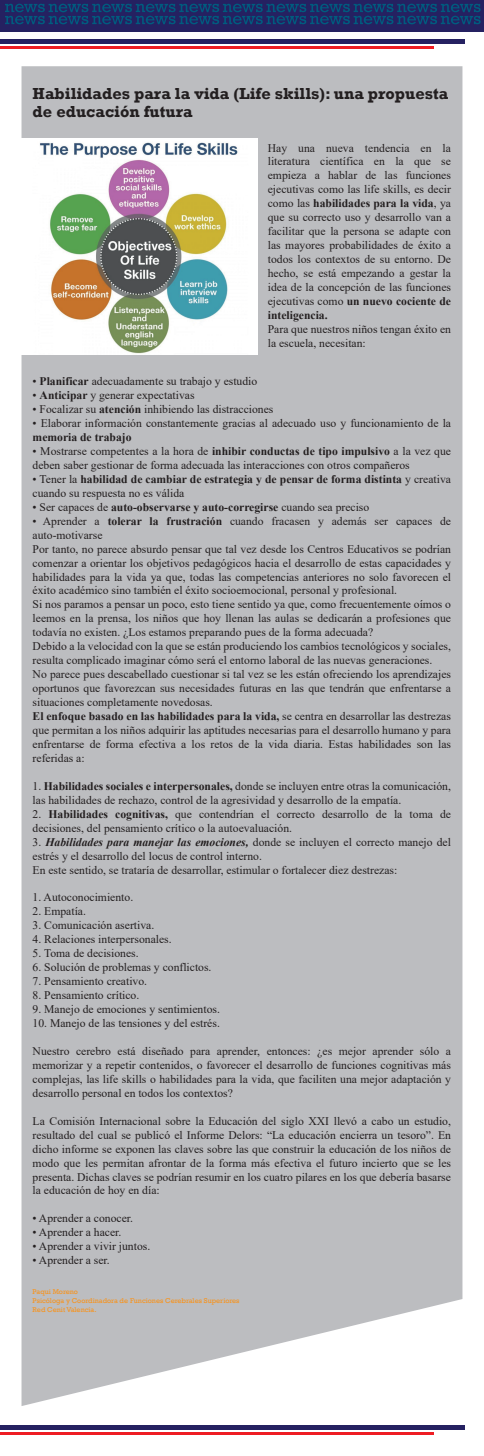
<style>
.page{position:relative;width:484px;height:1456px;background:#fff}
.page>*{position:absolute;margin:0;border:0;box-sizing:border-box;transform-origin:0 0}
.t1{font:700 16.35px/18.6px "Rockwell";color:#231f20}
.t2{font:11.62px/14px "Times New Roman";color:#231f20}
.t3{font:700 11.62px/14px "Times New Roman";color:#231f20}
.t4{font:7.12px/9.1px "Rockwell";color:#f7931d}
.s1{font-weight:700}
.s2{font-weight:400}
.s3{font-weight:700;font-style:italic}
</style>
<div class="page">
<hr style="left:0;top:1425px;width:464px;height:4px;background:#252161">
<hr style="left:0;top:1432px;width:432px;height:2px;background:#ee1d23">
<div style="left:0;top:0;width:483px;height:31px;background:#252161"></div>
<hr style="left:0;top:40px;width:464px;height:4px;background:#252161">
<hr style="left:0;top:47px;width:432px;height:2px;background:#ee1d23">
<svg style="left:5px;top:4px;width:475px;height:20px"></svg>
<div style="left:21px;top:66px;width:441px;height:1340px;background:#bcbdc0"></div>
<img style="left:21px;top:138px;width:236px;height:217px">
<h1 class="t1" style="left:33px;top:84px;width:416px">Habilidades para la vida (Life skills): una propuesta de educación futura</h1>
<p class="t2" style="left:267px;top:140px;width:184px;text-align:justify">Hay una nueva tendencia en la literatura científica en la que se empieza a hablar de las funciones ejecutivas como las life skills, es decir como las <span class="s1">habilidades para la vida</span>, ya que su correcto uso y desarrollo van a facilitar que la persona se adapte con las mayores probabilidades de éxito a todos los contextos de su entorno. De hecho, se está empezando a gestar la idea de la concepción de las funciones ejecutivas como <span class="s1">un nuevo cociente de inteligencia.</span></p>
<p class="t2" style="left:267px;top:322px;width:184px">Para que nuestros niños tengan éxito en la escuela, necesitan:</p>
<p class="t2" style="left:33px;top:374px;width:226px">• <span class="s1">Planificar</span> adecuadamente su trabajo y estudio</p>
<p class="t2" style="left:33px;top:388px;width:163px">• <span class="s1">Anticipar</span> y generar expectativas</p>
<p class="t2" style="left:33px;top:402px;width:242px">• Focalizar su <span class="s1">atención</span> inhibiendo las distracciones</p>
<p class="t2" style="left:33px;top:416px;width:419px">• Elaborar información constantemente gracias al adecuado uso y funcionamiento de la</p>
<p class="t3" style="left:33px;top:430px;width:100px">memoria de trabajo</p>
<p class="t2" style="left:33px;top:444px;width:419px">• Mostrarse competentes a la hora de <span class="s1">inhibir conductas de tipo impulsivo</span> a la vez que deben saber gestionar de forma adecuada las interacciones con otros compañeros</p>
<p class="t3" style="left:33px;top:472px;width:419px"><span class="s2">• Tener la</span> habilidad de cambiar de estrategia y de pensar de forma distinta <span class="s2">y creativa cuando su respuesta no es válida</span></p>
<p class="t3" style="left:33px;top:499px;width:338px"><span class="s2">• Ser capaces de</span> auto-observarse y auto-corregirse <span class="s2">cuando sea preciso</span></p>
<p class="t2" style="left:33px;top:513px;width:419px">• Aprender a <span class="s1">tolerar la frustración</span> cuando fracasen y además ser capaces de auto-motivarse<br>Por tanto, no parece absurdo pensar que tal vez desde los Centros Educativos se podrían comenzar a orientar los objetivos pedagógicos hacia el desarrollo de estas capacidades y habilidades para la vida ya que, todas las competencias anteriores no solo favorecen el éxito académico sino también el éxito socioemocional, personal y profesional.<br>Si nos paramos a pensar un poco, esto tiene sentido ya que, como frecuentemente oímos o leemos en la prensa, los niños que hoy llenan las aulas se dedicarán a profesiones que todavía no existen. ¿Los estamos preparando pues de la forma adecuada?<br>Debido a la velocidad con la que se están produciendo los cambios tecnológicos y sociales, resulta complicado imaginar cómo será el entorno laboral de las nuevas generaciones.<br>No parece pues descabellado cuestionar si tal vez se les están ofreciendo los aprendizajes oportunos que favorezcan sus necesidades futuras en las que tendrán que enfrentarse a situaciones completamente novedosas.<br><span class="s1">El enfoque basado en las habilidades para la vida,</span> se centra en desarrollar las destrezas que permitan a los niños adquirir las aptitudes necesarias para el desarrollo humano y para enfrentarse de forma efectiva a los retos de la vida diaria. Estas habilidades son las referidas a:</p>
<p class="t2" style="left:33px;top:778px;width:419px">1. <span class="s1">Habilidades sociales e interpersonales,</span> donde se incluyen entre otras la comunicación, las habilidades de rechazo, control de la agresividad y desarrollo de la empatía.</p>
<p class="t2" style="left:33px;top:806px;width:419px">2. <span class="s1">Habilidades cognitivas,</span> que contendrían el correcto desarrollo de la toma de decisiones, del pensamiento crítico o la autoevaluación.</p>
<p class="t2" style="left:33px;top:834px;width:419px">3. <span class="s3">Habilidades para manejar las emociones,</span> donde se incluyen el correcto manejo del estrés y el desarrollo del locus de control interno.<br>En este sentido, se trataría de desarrollar, estimular o fortalecer diez destrezas:</p>
<p class="t2" style="left:33px;top:890px;width:102px">1. Autoconocimiento.</p>
<p class="t2" style="left:33px;top:904px;width:55px">2. Empatía.</p>
<p class="t2" style="left:33px;top:918px;width:123px">3. Comunicación asertiva.</p>
<p class="t2" style="left:33px;top:932px;width:140px">4. Relaciones interpersonales.</p>
<p class="t2" style="left:33px;top:946px;width:107px">5. Toma de decisiones.</p>
<p class="t2" style="left:33px;top:960px;width:180px">6. Solución de problemas y conflictos.</p>
<p class="t2" style="left:33px;top:974px;width:116px">7. Pensamiento creativo.</p>
<p class="t2" style="left:33px;top:988px;width:108px">8. Pensamiento crítico.</p>
<p class="t2" style="left:33px;top:1002px;width:188px">9. Manejo de emociones y sentimientos.</p>
<p class="t2" style="left:33px;top:1016px;width:188px">10. Manejo de las tensiones y del estrés.</p>
<p class="t2" style="left:33px;top:1043px;width:419px;text-align:justify">Nuestro cerebro está diseñado para aprender, entonces: ¿es mejor aprender sólo a memorizar y a repetir contenidos, o favorecer el desarrollo de funciones cognitivas más complejas, las life skills o habilidades para la vida, que faciliten una mejor adaptación y desarrollo personal en todos los contextos?</p>
<p class="t2" style="left:33px;top:1113px;width:419px;text-align:justify">La Comisión Internacional sobre la Educación del siglo XXI llevó a cabo un estudio, resultado del cual se publicó el Informe Delors: “La educación encierra un tesoro”. En dicho informe se exponen las claves sobre las que construir la educación de los niños de modo que les permitan afrontar de la forma más efectiva el futuro incierto que se les presenta. Dichas claves se podrían resumir en los cuatro pilares en los que debería basarse la educación de hoy en día:</p>
<p class="t2" style="left:33px;top:1211px;width:102px">• Aprender a conocer.</p>
<p class="t2" style="left:33px;top:1225px;width:90px">• Aprender a hacer.</p>
<p class="t2" style="left:33px;top:1239px;width:119px">• Aprender a vivir juntos.</p>
<p class="t2" style="left:33px;top:1253px;width:79px">• Aprender a ser.</p>
<p class="t4" style="left:33px;top:1287px;width:208px">Paqui Moreno<br>Psicóloga y Coordinadora de Funciones Cerebrales Superiores<br>Red Cenit Valencia.</p>
</div>
